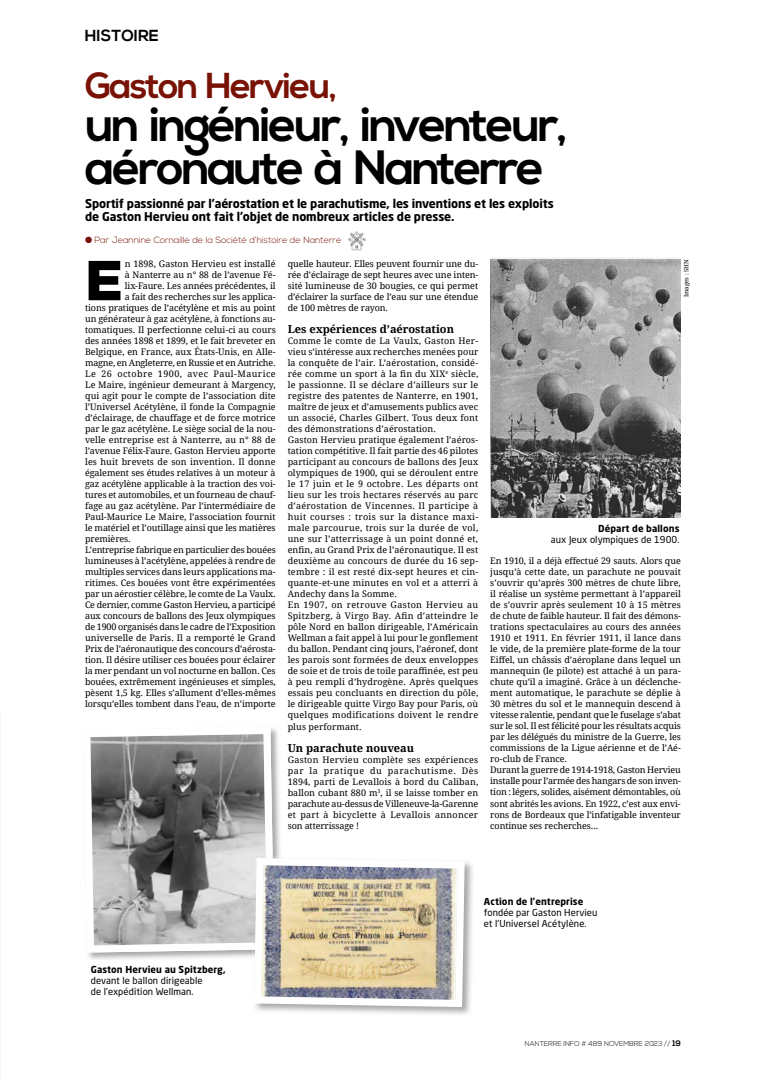
<style>
.page{position:relative;width:766px;height:1078px;background:#fff}
.page>*{position:absolute;margin:0;border:0;box-sizing:border-box;transform-origin:0 0}
.t1{font:900 56.1px "Gotham";color:#000}
.t2{font:700 48px/43px "Nexa";letter-spacing:-.05em;color:#000}
.t3{font:700 36px "Nexa";letter-spacing:-.05em;color:#781205}
.t4{font:700 16px "Nexa";color:#000}
.t5{font:700 12px/13px "Neo Sans Pro";letter-spacing:-.01em;color:#000}
.t6{font:700 11px "Droid Serif";color:#000}
.t7{font:9.5px/11px "Neo Sans Pro";letter-spacing:.01em;color:#000}
.t8{font:700 9.5px "Neo Sans Pro";letter-spacing:.01em;color:#000}
.t9{font:9px/11px "Droid Serif";color:#000}
.t10{font:9px "Droid Serif";letter-spacing:-.02em;color:#000}
.t11{font:300 9px "Nexa";color:#781205}
.t12{font:9px "Droid Serif";letter-spacing:.05em;color:#000}
.t13{font:300 7px "Nexa";color:#000}
.t14{font:6px "Droid Serif";color:#000}
.s1{font-weight:700;font-size:8px}
</style>
<div class="page">
<img style="left:348px;top:231px;width:17px;height:19px">
<img style="left:88px;top:728px;width:192px;height:232px">
<svg style="left:88px;top:728px;width:186px;height:224px;background:#999"></svg>
<img style="left:490px;top:258px;width:190px;height:259px">
<img style="left:255px;top:862px;width:218px;height:153px">
<img style="left:253px;top:856px;width:21px;height:93px">
<img style="left:254px;top:857px;width:210px;height:149px">
<h3 class="t4" style="left:85px;top:27px;width:75px">HISTOIRE</h3>
<h3 class="t3" style="left:85px;top:65px;width:254px">Gaston Hervieu,</h3>
<h2 class="t2" style="left:85px;top:105px;width:484px">un ingénieur, inventeur, aéronaute à Nanterre</h2>
<h3 class="t5" style="left:85px;top:196px;width:470px">Sportif passionné par l’aérostation et le parachutisme, les inventions et les exploits de Gaston Hervieu ont fait l’objet de nombreux articles de presse.</h3>
<h1 class="t1" style="left:85px;top:241px;width:39px">E</h1>
<p class="t9" style="left:125px;top:258px;width:152px">n 1898, Gaston Hervieu est installé</p>
<p class="t11" style="left:85px;top:235px;width:258px">● Par Jeannine Cornaille de la Société d’histoire de Nanterre</p>
<p class="t14" style="left:682px;top:297px;width:39px;rotate:-90deg">Images : SHN</p>
<p class="t9" style="left:287px;top:258px;width:192px;text-align:justify">quelle hauteur. Elles peuvent fournir une du&shy;rée d’éclairage de sept heures avec une inten&shy;sité lumineuse de 30 bougies, ce qui permet d’éclairer la surface de l’eau sur une étendue de 100 mètres de rayon.</p>
<p class="t6" style="left:287px;top:322px;width:168px">Les expériences d’aérostation</p>
<p class="t9" style="left:287px;top:335px;width:192px">Comme le comte de La Vaulx, Gaston Her&shy;vieu s’intéresse aux recherches menées pour la conquête de l’air. L’aérostation, considé&shy;rée comme un sport à la fin du XIX<sup>e</sup> siècle, le passionne. Il se déclare d’ailleurs sur le registre des patentes de Nanterre, en 1901, maître de jeux et d’amusements publics avec un associé, Charles Gilbert. Tous deux font des démonstrations d’aérostation.<br>Gaston Hervieu pratique également l’aéros&shy;tation compétitive. Il fait partie des 46 pilotes participant au concours de ballons des Jeux olympiques de 1900, qui se déroulent entre le 17 juin et le 9 octobre. Les départs ont lieu sur les trois hectares réservés au parc d’aérostation de Vincennes. Il participe à huit courses : trois sur la distance maxi&shy;male parcourue, trois sur la durée de vol, une sur l’atterrissage à un point donné et, enfin, au Grand Prix de l’aéronautique. Il est deuxième au concours de durée du 16 sep&shy;tembre : il est resté dix-sept heures et cin&shy;quante-et-une minutes en vol et a atterri à Andechy dans la Somme.<br>En 1907, on retrouve Gaston Hervieu au Spitzberg, à Virgo Bay. Afin d’atteindre le pôle Nord en ballon dirigeable, l’Américain Wellman a fait appel à lui pour le gonflement du ballon. Pendant cinq jours, l’aéronef, dont les parois sont formées de deux enveloppes de soie et de trois de toile paraffinée, est peu à peu rempli d’hydrogène. Après quelques essais peu concluants en direction du pôle, le dirigeable quitte Virgo Bay pour Paris, où quelques modifications doivent le rendre plus performant.</p>
<p class="t6" style="left:287px;top:740px;width:128px">Un parachute nouveau</p>
<p class="t9" style="left:287px;top:753px;width:192px;text-align:justify">Gaston Hervieu complète ses expériences par la pratique du parachutisme. Dès 1894, parti de Levallois à bord du Caliban, ballon cubant 880 m<sup>3</sup>, il se laisse tomber en parachute au-dessus de Villeneuve-la-Garenne et part à bicyclette à Levallois annoncer son atterrissage !</p>
<p class="t9" style="left:125px;top:269px;width:152px">à Nanterre au n° 88 de l’avenue Fé-</p>
<p class="t9" style="left:125px;top:280px;width:152px">lix-Faure. Les années précédentes, il</p>
<p class="t9" style="left:125px;top:291px;width:152px">a fait des recherches sur les applica-</p>
<p class="t9" style="left:85px;top:302px;width:192px">tions pratiques de l’acétylène et mis au point</p>
<p class="t9" style="left:85px;top:313px;width:192px">un générateur à gaz acétylène, à fonctions au-</p>
<p class="t9" style="left:85px;top:324px;width:192px">tomatiques. Il perfectionne celui-ci au cours</p>
<p class="t9" style="left:85px;top:335px;width:192px">des années 1898 et 1899, et le fait breveter en</p>
<p class="t9" style="left:85px;top:346px;width:192px">Belgique, en France, aux États-Unis, en Alle-</p>
<p class="t10" style="left:85px;top:357px;width:192px">magne, en Angleterre, en Russie et en Autriche.</p>
<p class="t12" style="left:85px;top:368px;width:192px">Le 26 octobre 1900, avec Paul-Maurice</p>
<p class="t9" style="left:85px;top:379px;width:192px">Le Maire, ingénieur demeurant à Margency,</p>
<p class="t9" style="left:85px;top:390px;width:192px">qui agit pour le compte de l’association dite</p>
<p class="t9" style="left:85px;top:401px;width:192px">l’Universel Acétylène, il fonde la Compagnie</p>
<p class="t9" style="left:85px;top:412px;width:192px">d’éclairage, de chauffage et de force motrice</p>
<p class="t9" style="left:85px;top:423px;width:192px">par le gaz acétylène. Le siège social de la nou-</p>
<p class="t9" style="left:85px;top:434px;width:192px">velle entreprise est à Nanterre, au n° 88 de</p>
<p class="t9" style="left:85px;top:445px;width:192px">l’avenue Félix-Faure. Gaston Hervieu apporte</p>
<p class="t9" style="left:85px;top:456px;width:192px">les huit brevets de son invention. Il donne</p>
<p class="t9" style="left:85px;top:467px;width:192px">également ses études relatives à un moteur à</p>
<p class="t9" style="left:85px;top:478px;width:192px">gaz acétylène applicable à la traction des voi-</p>
<p class="t9" style="left:85px;top:489px;width:192px">tures et automobiles, et un fourneau de chauf-</p>
<p class="t9" style="left:85px;top:500px;width:192px">fage au gaz acétylène. Par l’intermédiaire de</p>
<p class="t9" style="left:85px;top:511px;width:192px">Paul-Maurice Le Maire, l’association fournit</p>
<p class="t9" style="left:85px;top:522px;width:192px">le matériel et l’outillage ainsi que les matières</p>
<p class="t9" style="left:85px;top:533px;width:47px">premières.</p>
<p class="t10" style="left:85px;top:544px;width:192px">L’entreprise fabrique en particulier des bouées</p>
<p class="t9" style="left:85px;top:555px;width:192px">lumineuses à l’acétylène, appelées à rendre de</p>
<p class="t9" style="left:85px;top:566px;width:192px">multiples services dans leurs applications ma-</p>
<p class="t9" style="left:85px;top:577px;width:192px">ritimes. Ces bouées vont être expérimentées</p>
<p class="t9" style="left:85px;top:588px;width:192px">par un aérostier célèbre, le comte de La Vaulx.</p>
<p class="t10" style="left:85px;top:599px;width:192px">Ce dernier, comme Gaston Hervieu, a participé</p>
<p class="t9" style="left:85px;top:610px;width:192px">aux concours de ballons des Jeux olympiques</p>
<p class="t9" style="left:85px;top:621px;width:192px">de 1900 organisés dans le cadre de l’Exposition</p>
<p class="t9" style="left:85px;top:632px;width:192px">universelle de Paris. Il a remporté le Grand</p>
<p class="t9" style="left:85px;top:643px;width:192px">Prix de l’aéronautique des concours d’aérosta-</p>
<p class="t9" style="left:85px;top:654px;width:192px">tion. Il désire utiliser ces bouées pour éclairer</p>
<p class="t9" style="left:85px;top:665px;width:192px">la mer pendant un vol nocturne en ballon. Ces</p>
<p class="t9" style="left:85px;top:676px;width:192px">bouées, extrêmement ingénieuses et simples,</p>
<p class="t9" style="left:85px;top:687px;width:192px">pèsent 1,5 kg. Elles s’allument d’elles-mêmes</p>
<p class="t9" style="left:85px;top:698px;width:192px">lorsqu’elles tombent dans l’eau, de n’importe</p>
<p class="t8" style="left:598px;top:522px;width:83px">Départ de ballons</p>
<p class="t7" style="left:550px;top:533px;width:130px">aux Jeux olympiques de 1900.</p>
<p class="t9" style="left:490px;top:555px;width:192px">En 1910, il a déjà effectué 29 sauts. Alors que jusqu’à cette date, un parachute ne pouvait s’ouvrir qu’après 300 mètres de chute libre, il réalise un système permettant à l’appareil de s’ouvrir après seulement 10 à 15 mètres de chute de faible hauteur. Il fait des démons&shy;trations spectaculaires au cours des années 1910 et 1911. En février 1911, il lance dans le vide, de la première plate-forme de la tour Eiffel, un châssis d’aéroplane dans lequel un mannequin (le pilote) est attaché à un para&shy;chute qu’il a imaginé. Grâce à un déclenche&shy;ment automatique, le parachute se déplie à 30 mètres du sol et le mannequin descend à vitesse ralentie, pendant que le fuselage s’abat sur le sol. Il est félicité pour les résultats acquis par les délégués du ministre de la Guerre, les commissions de la Ligue aérienne et de l’Aé&shy;ro-club de France.<br>Durant la guerre de 1914-1918, Gaston Hervieu installe pour l’armée des hangars de son inven&shy;tion : légers, solides, aisément démontables, où sont abrités les avions. En 1922, c’est aux envi&shy;rons de Bordeaux que l’infatigable inventeur continue ses recherches...</p>
<p class="t8" style="left:91px;top:963px;width:136px">Gaston Hervieu au Spitzberg,</p>
<p class="t7" style="left:91px;top:974px;width:113px">devant le ballon dirigeable de l’expédition Wellman.</p>
<p class="t8" style="left:484px;top:895px;width:101px">Action de l’entreprise</p>
<p class="t7" style="left:484px;top:906px;width:115px">fondée par Gaston Hervieu et l’Universel Acétylène.</p>
<p class="t13" style="left:524px;top:1038px;width:157px">NANTERRE INFO # 489 NOVEMBRE 2023 // <span class="s1">19</span></p>
</div>
